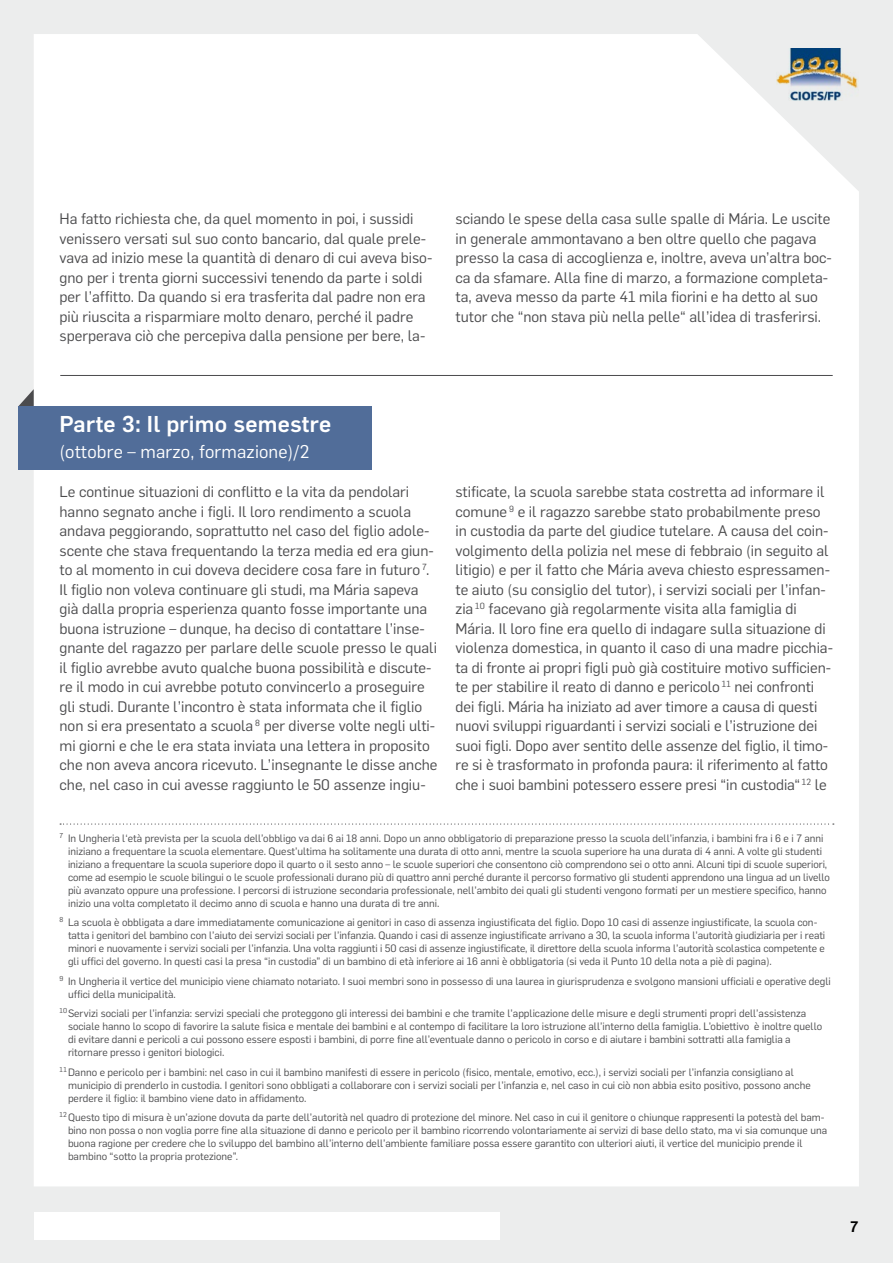
<style>
.page{position:relative;width:893px;height:1263px;background:#eceded}
.page>*{position:absolute;margin:0;border:0;box-sizing:border-box;transform-origin:0 0}
.t1{font:500 22.5px "Flama";letter-spacing:.01em;color:#fff}
.t2{font:18px "Flama";letter-spacing:.01em;color:#fff}
.t3{font:15px/19.5px "Flama";color:#4b4b4d}
.t4{font:500 15px "Flama";color:#000}
.t5{font:10.5px/13px "Flama";color:#4b4b4d}
</style>
<div class="page">
<div style="left:34px;top:34px;width:825px;height:1152px;background:#fff"></div>
<div style="left:34px;top:1212px;width:466px;height:27px;background:#fff"></div>
<img style="left:777px;top:48px;width:82px;height:53px">
<svg style="left:18px;top:389px;width:16px;height:17px"></svg>
<div style="left:18px;top:406px;width:354px;height:64px;background:#516d99"></div>
<hr style="left:60px;top:375px;width:773px;height:1px;background:#4b4b4d">
<svg style="left:60px;top:823px;width:774px;height:2px"></svg>
<p class="t3" style="left:60px;top:208px;width:374px">Ha fatto richiesta che, da quel momento in poi, i sussidi venissero versati sul suo conto bancario, dal quale prele&shy;vava ad inizio mese la quantità di denaro di cui aveva biso&shy;gno per i trenta giorni successivi tenendo da parte i soldi per l’affitto. Da quando si era trasferita dal padre non era più riuscita a risparmiare molto denaro, perché il padre sperperava ciò che percepiva dalla pensione per bere, la-</p>
<p class="t3" style="left:455px;top:208px;width:378px">sciando le spese della casa sulle spalle di Mária. Le uscite in generale ammontavano a ben oltre quello che pagava presso la casa di accoglienza e, inoltre, aveva un’altra boc&shy;ca da sfamare. Alla fine di marzo, a formazione completa&shy;ta, aveva messo da parte 41 mila fiorini e ha detto al suo tutor che “non stava più nella pelle“ all’idea di trasferirsi.</p>
<h1 class="t1" style="left:60px;top:408px;width:273px">Parte 3: Il primo semestre</h1>
<h2 class="t2" style="left:60px;top:439px;width:252px">(ottobre – marzo, formazione)/2</h2>
<p class="t3" style="left:60px;top:481px;width:379px">Le continue situazioni di conflitto e la vita da pendolari hanno segnato anche i figli. Il loro rendimento a scuola andava peggiorando, soprattutto nel caso del figlio adole&shy;scente che stava frequentando la terza media ed era giun&shy;to al momento in cui doveva decidere cosa fare in futuro <sup>7</sup>.<br>Il figlio non voleva continuare gli studi, ma Mária sapeva già dalla propria esperienza quanto fosse importante una buona istruzione – dunque, ha deciso di contattare l’inse&shy;gnante del ragazzo per parlare delle scuole presso le quali il figlio avrebbe avuto qualche buona possibilità e discute&shy;re il modo in cui avrebbe potuto convincerlo a proseguire gli studi. Durante l’incontro è stata informata che il figlio non si era presentato a scuola <sup>8</sup> per diverse volte negli ulti&shy;mi giorni e che le era stata inviata una lettera in proposito che non aveva ancora ricevuto. L’insegnante le disse anche che, nel caso in cui avesse raggiunto le 50 assenze ingiu-</p>
<p class="t3" style="left:455px;top:481px;width:379px">stificate, la scuola sarebbe stata costretta ad informare il comune <sup>9</sup> e il ragazzo sarebbe stato probabilmente preso in custodia da parte del giudice tutelare. A causa del coin&shy;volgimento della polizia nel mese di febbraio (in seguito al litigio) e per il fatto che Mária aveva chiesto espressamen&shy;te aiuto (su consiglio del tutor), i servizi sociali per l’infan&shy;zia <sup>10</sup> facevano già regolarmente visita alla famiglia di Mária. Il loro fine era quello di indagare sulla situazione di violenza domestica, in quanto il caso di una madre picchia&shy;ta di fronte ai propri figli può già costituire motivo sufficien&shy;te per stabilire il reato di danno e pericolo <sup>11</sup> nei confronti dei figli. Mária ha iniziato ad aver timore a causa di questi nuovi sviluppi riguardanti i servizi sociali e l’istruzione dei suoi figli. Dopo aver sentito delle assenze del figlio, il timo&shy;re si è trasformato in profonda paura: il riferimento al fatto che i suoi bambini potessero essere presi “in custodia“ <sup>12</sup> le</p>
<p class="t5" style="left:68px;top:831px;width:763px;text-indent:-9px"><sup>7</sup> In Ungheria l‘età prevista per la scuola dell’obbligo va dai 6 ai 18 anni. Dopo un anno obbligatorio di preparazione presso la scuola dell’infanzia, i bambini fra i 6 e i 7 anni iniziano a frequentare la scuola elementare. Quest’ultima ha solitamente una durata di otto anni, mentre la scuola superiore ha una durata di 4 anni. A volte gli studenti iniziano a frequentare la scuola superiore dopo il quarto o il sesto anno – le scuole superiori che consentono ciò comprendono sei o otto anni. Alcuni tipi di scuole superiori, come ad esempio le scuole bilingui o le scuole professionali durano più di quattro anni perché durante il percorso formativo gli studenti apprendono una lingua ad un livello più avanzato oppure una professione. I percorsi di istruzione secondaria professionale, nell’ambito dei quali gli studenti vengono formati per un mestiere specifico, hanno inizio una volta completato il decimo anno di scuola e hanno una durata di tre anni.</p>
<p class="t5" style="left:68px;top:915px;width:759px;text-indent:-9px"><sup>8</sup> La scuola è obbligata a dare immediatamente comunicazione ai genitori in caso di assenza ingiustificata del figlio. Dopo 10 casi di assenze ingiustificate, la scuola con&shy;tatta i genitori del bambino con l’aiuto dei servizi sociali per l’infanzia. Quando i casi di assenze ingiustificate arrivano a 30, la scuola informa l’autorità giudiziaria per i reati minori e nuovamente i servizi sociali per l’infanzia. Una volta raggiunti i 50 casi di assenze ingiustificate, il direttore della scuola informa l’autorità scolastica competente e gli uffici del governo. In questi casi la presa “in custodia” di un bambino di età inferiore ai 16 anni è obbligatoria (si veda il Punto 10 della nota a piè di pagina).</p>
<p class="t5" style="left:68px;top:974px;width:764px;text-indent:-9px"><sup>9</sup> In Ungheria il vertice del municipio viene chiamato notariato. I suoi membri sono in possesso di una laurea in giurisprudenza e svolgono mansioni ufficiali e operative degli uffici della municipalità.</p>
<p class="t5" style="left:68px;top:1006px;width:756px;text-indent:-9px"><sup>10</sup>Servizi sociali per l’infanzia: servizi speciali che proteggono gli interessi dei bambini e che tramite l’applicazione delle misure e degli strumenti propri dell’assistenza sociale hanno lo scopo di favorire la salute fisica e mentale dei bambini e al contempo di facilitare la loro istruzione all’interno della famiglia. L’obiettivo è inoltre quello di evitare danni e pericoli a cui possono essere esposti i bambini, di porre fine all’eventuale danno o pericolo in corso e di aiutare i bambini sottratti alla famiglia a ritornare presso i genitori biologici.</p>
<p class="t5" style="left:68px;top:1065px;width:744px;text-indent:-9px"><sup>11</sup> Danno e pericolo per i bambini: nel caso in cui il bambino manifesti di essere in pericolo (fisico, mentale, emotivo, ecc.), i servizi sociali per l’infanzia consigliano al municipio di prenderlo in custodia. I genitori sono obbligati a collaborare con i servizi sociali per l’infanzia e, nel caso in cui ciò non abbia esito positivo, possono anche perdere il figlio: il bambino viene dato in affidamento.</p>
<p class="t5" style="left:68px;top:1110px;width:761px;text-indent:-9px"><sup>12</sup>Questo tipo di misura è un’azione dovuta da parte dell’autorità nel quadro di protezione del minore. Nel caso in cui il genitore o chiunque rappresenti la potestà del bam&shy;bino non possa o non voglia porre fine alla situazione di danno e pericolo per il bambino ricorrendo volontariamente ai servizi di base dello stato, ma vi sia comunque una buona ragione per credere che lo sviluppo del bambino all’interno dell’ambiente familiare possa essere garantito con ulteriori aiuti, il vertice del municipio prende il bambino “sotto la propria protezione”.</p>
<h3 class="t4" style="left:850px;top:1216px;width:10px">7</h3>
</div>
